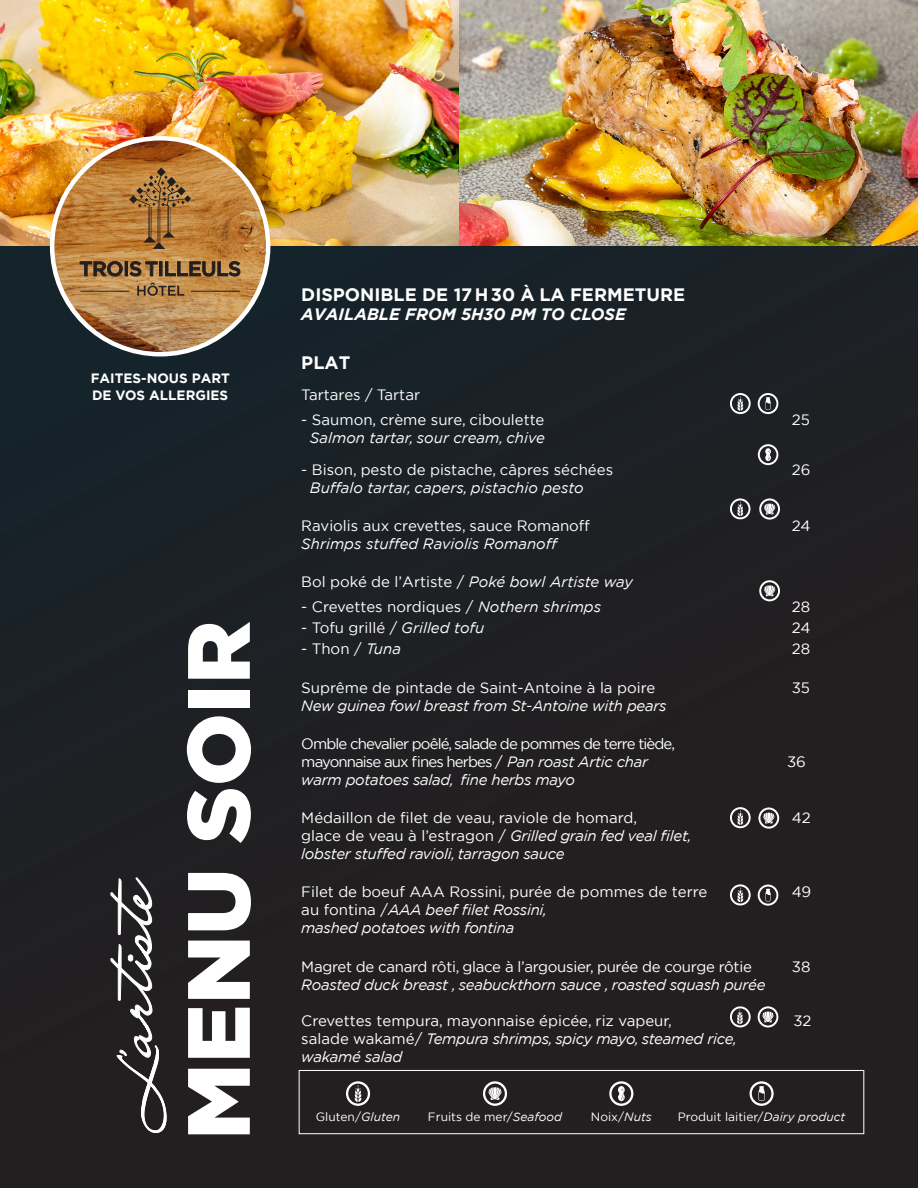
<style>
.page{position:relative;width:918px;height:1188px;background:#fff}
.page>*{position:absolute;margin:0;border:0;box-sizing:border-box;transform-origin:0 0}
.t1{font:900 88.2px "Gotham";color:#fff}
.t2{font:700 18px "Gotham";color:#fff}
.t3{font:italic 700 16.5px "Gotham";color:#fff}
.t4{font:15px "Gotham";color:#fff}
.t5{font:italic 15px/18px "Gotham";letter-spacing:-.02em;color:#fff}
.t6{font:italic 15px "Gotham";color:#fff}
.t7{font:15px/18px "Gotham";letter-spacing:-.06em;color:#fff}
.t8{font:15px "Gotham";letter-spacing:-.02em;color:#fff}
.t9{font:700 13.5px "Gotham";color:#fff}
.t10{font:12px "Gotham";color:#fff}
.s1{font-style:italic}
.s2{font-style:normal}
</style>
<div class="page">
<img style="left:0;top:0;width:918px;height:246px">
<div style="left:0;top:246px;width:918px;height:942px;background:#202023"></div>
<img style="left:52px;top:138px;width:216px;height:216px">
<svg style="left:129px;top:168px;width:62px;height:81px;background:#a9763b"></svg>
<svg style="left:79px;top:261px;width:44px;height:16px"></svg>
<svg style="left:129px;top:261px;width:112px;height:16px"></svg>
<svg style="left:137px;top:283px;width:47px;height:13px"></svg>
<hr style="left:191px;top:291px;width:49px;height:1px;background:#231f20">
<hr style="left:80px;top:291px;width:49px;height:1px;background:#231f20">
<div style="left:299px;top:1070px;width:565px;height:64px;border:1px solid #fff"></div>
<svg style="left:346px;top:1081px;width:24px;height:25px"></svg>
<svg style="left:750px;top:1081px;width:24px;height:25px"></svg>
<svg style="left:609px;top:1081px;width:24px;height:25px"></svg>
<svg style="left:483px;top:1081px;width:24px;height:25px"></svg>
<svg style="left:110px;top:877px;width:57px;height:256px"></svg>
<svg style="left:730px;top:393px;width:21px;height:21px"></svg>
<svg style="left:758px;top:393px;width:20px;height:21px"></svg>
<svg style="left:730px;top:884px;width:21px;height:21px"></svg>
<svg style="left:758px;top:885px;width:20px;height:21px"></svg>
<svg style="left:758px;top:444px;width:20px;height:21px"></svg>
<svg style="left:759px;top:498px;width:21px;height:22px"></svg>
<svg style="left:730px;top:807px;width:21px;height:21px"></svg>
<svg style="left:758px;top:808px;width:21px;height:21px"></svg>
<svg style="left:758px;top:1006px;width:20px;height:22px"></svg>
<svg style="left:759px;top:580px;width:21px;height:21px"></svg>
<svg style="left:730px;top:498px;width:21px;height:21px"></svg>
<svg style="left:730px;top:1006px;width:21px;height:21px"></svg>
<p class="t9" style="left:91px;top:370px;width:141px">FAITES-NOUS PART</p>
<p class="t9" style="left:92px;top:386px;width:138px">DE VOS ALLERGIES</p>
<p class="t1" style="left:158px;top:1140px;width:521px;rotate:-90deg">MENU SOIR</p>
<p class="t2" style="left:301px;top:282px;width:385px">DISPONIBLE DE 17 H 30 À LA FERMETURE</p>
<p class="t3" style="left:301px;top:304px;width:326px">AVAILABLE FROM 5H30 PM TO CLOSE</p>
<p class="t2" style="left:301px;top:351px;width:51px">PLAT</p>
<p class="t4" style="left:301px;top:386px;width:120px">Tartares / Tartar</p>
<p class="t4" style="left:301px;top:410px;width:245px">- Saumon, crème sure, ciboulette</p>
<p class="t4" style="left:792px;top:410px;width:20px">25</p>
<p class="t6" style="left:310px;top:428px;width:237px">Salmon tartar, sour cream, chive</p>
<p class="t4" style="left:301px;top:460px;width:313px">- Bison, pesto de pistache, câpres séchées</p>
<p class="t4" style="left:792px;top:460px;width:20px">26</p>
<p class="t6" style="left:310px;top:478px;width:275px">Buffalo tartar, capers, pistachio pesto</p>
<p class="t4" style="left:301px;top:516px;width:290px">Raviolis aux crevettes, sauce Romanoff</p>
<p class="t4" style="left:792px;top:516px;width:20px">24</p>
<p class="t6" style="left:301px;top:534px;width:259px">Shrimps stuffed Raviolis Romanoff</p>
<p class="t4" style="left:301px;top:572px;width:333px">Bol poké de l’Artiste / <span class="s1">Poké bowl Artiste way</span></p>
<p class="t4" style="left:301px;top:597px;width:301px">- Crevettes nordiques / <span class="s1">Nothern shrimps</span></p>
<p class="t4" style="left:792px;top:597px;width:20px">28</p>
<p class="t4" style="left:301px;top:618px;width:185px">- Tofu grillé / <span class="s1">Grilled tofu</span></p>
<p class="t4" style="left:792px;top:618px;width:20px">24</p>
<p class="t4" style="left:301px;top:640px;width:101px">- Thon / <span class="s1">Tuna</span></p>
<p class="t4" style="left:792px;top:640px;width:20px">28</p>
<p class="t4" style="left:301px;top:678px;width:356px">Suprême de pintade de Saint-Antoine à la poire</p>
<p class="t4" style="left:792px;top:678px;width:20px">35</p>
<p class="t5" style="left:301px;top:696px;width:367px">New guinea fowl breast from St-Antoine with pears</p>
<p class="t7" style="left:301px;top:734px;width:375px">Omble chevalier poêlé, salade de pommes de terre tiède, mayonnaise aux fines herbes / <span class="s1">Pan roast Artic char</span></p>
<p class="t4" style="left:787px;top:752px;width:20px">36</p>
<p class="t5" style="left:301px;top:770px;width:275px">warm potatoes salad, fine herbs mayo</p>
<p class="t4" style="left:301px;top:808px;width:337px">Médaillon de filet de veau, raviole de homard,</p>
<p class="t4" style="left:792px;top:808px;width:21px">42</p>
<p class="t5" style="left:301px;top:827px;width:392px"><span class="s2">glace de veau à l’estragon /</span> Grilled grain fed veal filet,</p>
<p class="t5" style="left:301px;top:845px;width:265px">lobster stuffed ravioli, tarragon sauce</p>
<p class="t4" style="left:301px;top:883px;width:408px">Filet de boeuf AAA Rossini, purée de pommes de terre</p>
<p class="t4" style="left:792px;top:883px;width:21px">49</p>
<p class="t5" style="left:301px;top:901px;width:247px"><span class="s2">au fontina /</span>AAA beef filet Rossini, mashed potatoes with fontina</p>
<p class="t8" style="left:301px;top:957px;width:452px">Magret de canard rôti, glace à l’argousier, purée de courge rôtie</p>
<p class="t4" style="left:792px;top:957px;width:20px">38</p>
<p class="t5" style="left:301px;top:975px;width:466px">Roasted duck breast , seabuckthorn sauce , roasted squash purée</p>
<p class="t4" style="left:301px;top:1011px;width:372px">Crevettes tempura, mayonnaise épicée, riz vapeur,</p>
<p class="t4" style="left:793px;top:1011px;width:20px">32</p>
<p class="t5" style="left:301px;top:1029px;width:437px"><span class="s2">salade wakamé/</span> Tempura shrimps, spicy mayo, steamed rice,</p>
<p class="t5" style="left:301px;top:1047px;width:102px">wakamé salad</p>
<p class="t10" style="left:316px;top:1109px;width:86px">Gluten/<span class="s1">Gluten</span></p>
<p class="t10" style="left:428px;top:1109px;width:136px">Fruits de mer/<span class="s1">Seafood</span></p>
<p class="t10" style="left:591px;top:1109px;width:62px">Noix/<span class="s1">Nuts</span></p>
<p class="t10" style="left:678px;top:1109px;width:169px">Produit laitier/<span class="s1">Dairy product</span></p>
</div>
